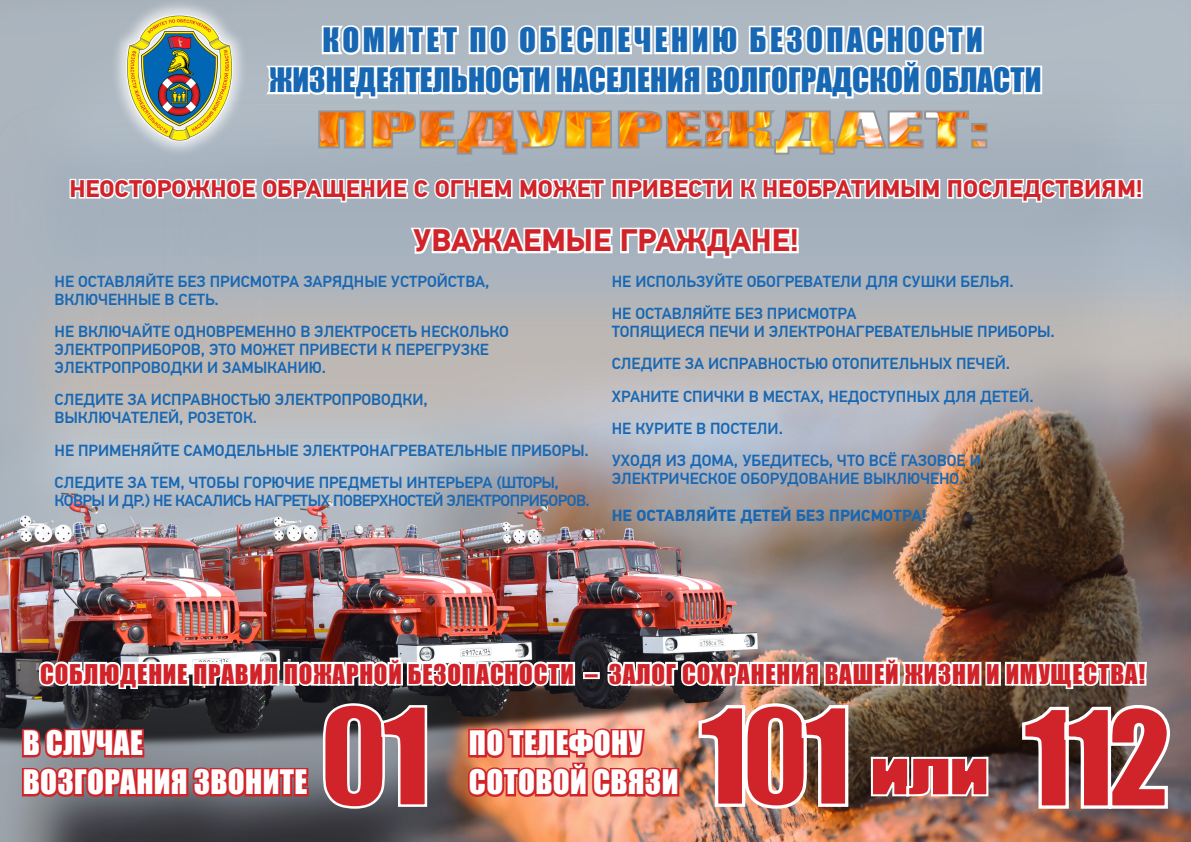
<style>
.page{position:relative;width:1191px;height:842px;background:#fff}
.page>*{position:absolute;margin:0;border:0;box-sizing:border-box;transform-origin:0 0}
.t1{font:31px/40px "Impact";color:#1867b3;text-align:center}
.t2{font:31px/39px "Impact";letter-spacing:.01em;color:#fff}
.t3{font:700 31px "PF Din Text Pro";color:#d1232a}
.t4{font:25px "Impact";letter-spacing:.03em;color:#d1232a}
.t5{font:700 24px "PF Din Text Pro";color:#d1232a}
.t6{font:500 16px/18px "PF Din Text Pro";color:#1867b3}
.t7{font:500 16px/18px "PF Din Text Pro";letter-spacing:-.03em;color:#1867b3}
.t8{font:700 16px "PF Din Text Pro";color:#1867b3}
</style>
<div class="page">
<img style="left:0;top:0;width:1191px;height:842px">
<svg style="left:68px;top:0;width:1076px;height:394px;background:#bcbdbf"></svg>
<img style="left:17px;top:610px;width:1154px;height:200px">
<div style="left:110px;top:0;width:139px;height:157px;background:#fff;opacity:.75"></div>
<img style="left:121px;top:8px;width:117px;height:140px">
<p class="t1" style="left:269px;top:19px;width:773px">КОМИТЕТ ПО ОБЕСПЕЧЕНИЮ БЕЗОПАСНОСТИ<br>ЖИЗНЕДЕЯТЕЛЬНОСТИ НАСЕЛЕНИЯ ВОЛГОГРАДСКОЙ ОБЛАСТИ</p>
<p class="t5" style="left:69px;top:174px;width:1075px">НЕОСТОРОЖНОЕ ОБРАЩЕНИЕ С ОГНЕМ МОЖЕТ ПРИВЕСТИ К НЕОБРАТИМЫМ ПОСЛЕДСТВИЯМ!</p>
<p class="t3" style="left:413px;top:222px;width:387px">УВАЖАЕМЫЕ ГРАЖДАНЕ!</p>
<p class="t6" style="left:55px;top:273px;width:436px">НЕ ОСТАВЛЯЙТЕ БЕЗ ПРИСМОТРА ЗАРЯДНЫЕ УСТРОЙСТВА,<br>ВКЛЮЧЕННЫЕ В СЕТЬ.</p>
<p class="t6" style="left:55px;top:323px;width:456px">НЕ ВКЛЮЧАЙТЕ ОДНОВРЕМЕННО В ЭЛЕКТРОСЕТЬ НЕСКОЛЬКО<br>ЭЛЕКТРОПРИБОРОВ, ЭТО МОЖЕТ ПРИВЕСТИ К ПЕРЕГРУЗКЕ<br>ЭЛЕКТРОПРОВОДКИ И ЗАМЫКАНИЮ.</p>
<p class="t6" style="left:55px;top:391px;width:375px">СЛЕДИТЕ ЗА ИСПРАВНОСТЬЮ ЭЛЕКТРОПРОВОДКИ,<br>ВЫКЛЮЧАТЕЛЕЙ, РОЗЕТОК.</p>
<p class="t6" style="left:55px;top:441px;width:536px">НЕ ПРИМЕНЯЙТЕ САМОДЕЛЬНЫЕ ЭЛЕКТРОНАГРЕВАТЕЛЬНЫЕ ПРИБОРЫ.</p>
<p class="t7" style="left:55px;top:473px;width:537px">СЛЕДИТЕ ЗА ТЕМ, ЧТОБЫ ГОРЮЧИЕ ПРЕДМЕТЫ ИНТЕРЬЕРА (ШТОРЫ,<br>КОВРЫ И ДР.) НЕ КАСАЛИСЬ НАГРЕТЫХ ПОВЕРХНОСТЕЙ ЭЛЕКТРОПРИБОРОВ.</p>
<p class="t6" style="left:612px;top:273px;width:403px">НЕ ИСПОЛЬЗУЙТЕ ОБОГРЕВАТЕЛИ ДЛЯ СУШКИ БЕЛЬЯ.</p>
<p class="t6" style="left:612px;top:305px;width:444px">НЕ ОСТАВЛЯЙТЕ БЕЗ ПРИСМОТРА<br>ТОПЯЩИЕСЯ ПЕЧИ И ЭЛЕКТРОНАГРЕВАТЕЛЬНЫЕ ПРИБОРЫ.</p>
<p class="t6" style="left:612px;top:355px;width:400px">СЛЕДИТЕ ЗА ИСПРАВНОСТЬЮ ОТОПИТЕЛЬНЫХ ПЕЧЕЙ.</p>
<p class="t6" style="left:612px;top:387px;width:423px">ХРАНИТЕ СПИЧКИ В МЕСТАХ, НЕДОСТУПНЫХ ДЛЯ ДЕТЕЙ.</p>
<p class="t6" style="left:612px;top:419px;width:173px">НЕ КУРИТЕ В ПОСТЕЛИ.</p>
<p class="t6" style="left:612px;top:452px;width:370px">УХОДЯ ИЗ ДОМА, УБЕДИТЕСЬ, ЧТО ВСЁ ГАЗОВОЕ И<br>ЭЛЕКТРИЧЕСКОЕ ОБОРУДОВАНИЕ ВЫКЛЮЧЕНО.</p>
<p class="t8" style="left:612px;top:506px;width:316px">НЕ ОСТАВЛЯЙТЕ ДЕТЕЙ БЕЗ ПРИСМОТРА!</p>
<p class="t4" style="left:40px;top:654px;width:1106px">СОБЛЮДЕНИЕ ПРАВИЛ ПОЖАРНОЙ БЕЗОПАСНОСТИ – ЗАЛОГ СОХРАНЕНИЯ ВАШЕЙ ЖИЗНИ И ИМУЩЕСТВА!</p>
<p class="t2" style="left:23px;top:723px;width:286px">В СЛУЧАЕ<br>ВОЗГОРАНИЯ ЗВОНИТЕ</p>
<p class="t2" style="left:469px;top:723px;width:211px">ПО ТЕЛЕФОНУ<br>СОТОВОЙ СВЯЗИ</p>
</div>
